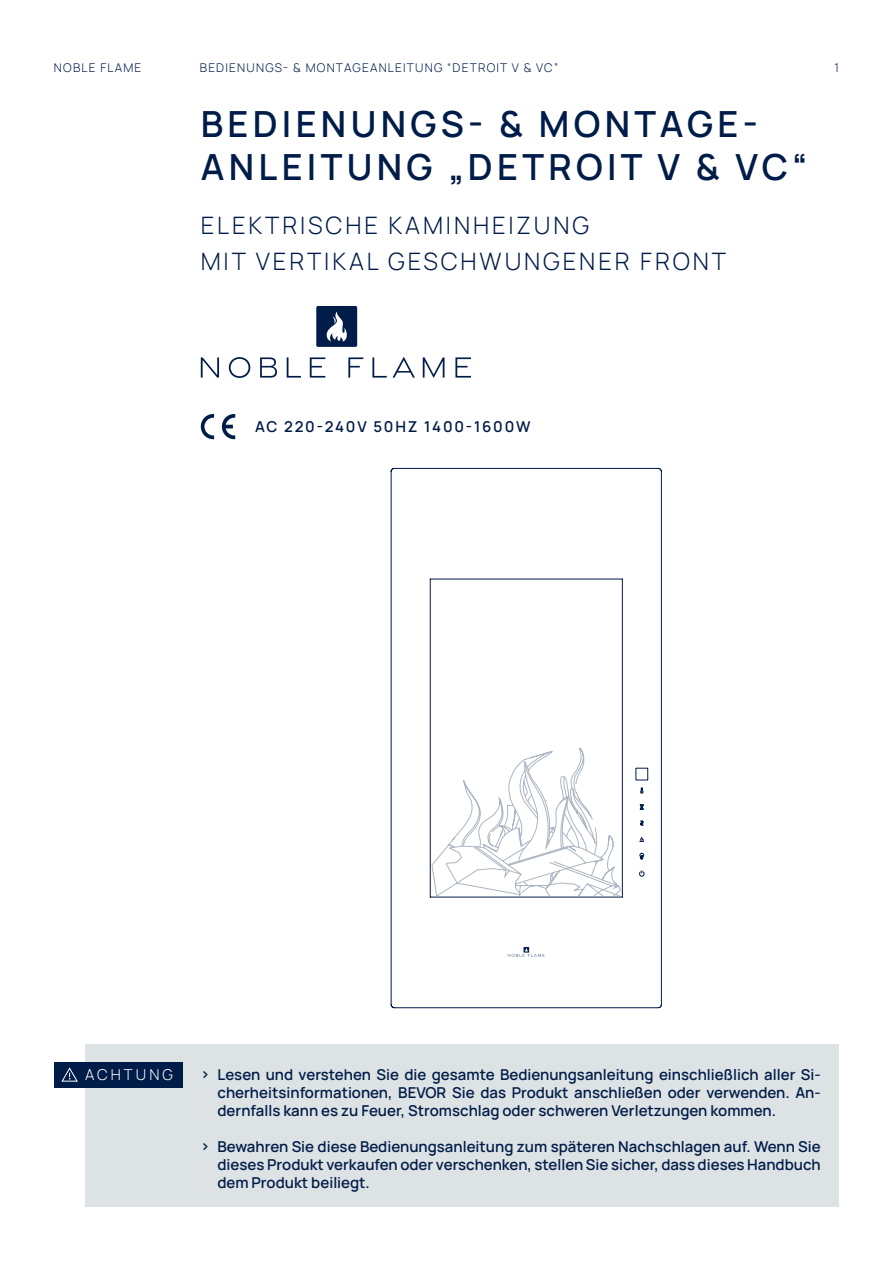
<style>
.page{position:relative;width:893px;height:1263px;background:#fff}
.page>*{position:absolute;margin:0;border:0;box-sizing:border-box;transform-origin:0 0}
.t1{font:600 36px/43.5px "Manrope";letter-spacing:.12em;color:#001c48}
.t2{font:300 24px/36px "Manrope";letter-spacing:.12em;color:#001c48}
.t3{font:600 15px/18px "Manrope";color:#001c48;text-align:justify}
.t4{font:600 15px "Manrope";letter-spacing:.12em;color:#001c48}
.t5{font:300 15px "Manrope";letter-spacing:.2em;color:#fff}
.t6{font:300 12px "Manrope";letter-spacing:.1em;color:#001c48}
</style>
<div class="page">
<div style="left:85px;top:1044px;width:754px;height:162px;background:#dde2e4"></div>
<div style="left:54px;top:1062px;width:129px;height:25px;background:#001c48"></div>
<svg style="left:61px;top:1067px;width:17px;height:15px"></svg>
<svg style="left:201px;top:414px;width:13px;height:25px"></svg>
<svg style="left:222px;top:414px;width:13px;height:25px"></svg>
<svg style="left:316px;top:306px;width:41px;height:41px"></svg>
<svg style="left:201px;top:357px;width:18px;height:21px"></svg>
<svg style="left:229px;top:357px;width:21px;height:21px"></svg>
<svg style="left:260px;top:357px;width:17px;height:21px"></svg>
<svg style="left:287px;top:357px;width:14px;height:21px"></svg>
<svg style="left:310px;top:357px;width:15px;height:21px"></svg>
<svg style="left:348px;top:357px;width:15px;height:21px"></svg>
<svg style="left:372px;top:357px;width:43px;height:21px"></svg>
<svg style="left:423px;top:357px;width:21px;height:21px"></svg>
<svg style="left:455px;top:357px;width:16px;height:21px"></svg>
<hr style="left:391px;top:472px;width:1px;height:532px;background:#001c48">
<hr style="left:661px;top:472px;width:1px;height:532px;background:#001c48">
<hr style="left:394px;top:1007px;width:264px;height:1px;background:#001c48">
<hr style="left:430px;top:579px;width:192px;height:1px;background:#001c48">
<hr style="left:430px;top:579px;width:1px;height:318px;background:#001c48">
<hr style="left:430px;top:897px;width:192px;height:1px;background:#001c48">
<hr style="left:622px;top:579px;width:1px;height:318px;background:#001c48">
<hr style="left:394px;top:468px;width:264px;height:1px;background:#001c48">
<svg style="left:431px;top:737px;width:191px;height:160px"></svg>
<svg style="left:640px;top:804px;width:4px;height:6px"></svg>
<svg style="left:640px;top:787px;width:3px;height:7px"></svg>
<svg style="left:639px;top:820px;width:6px;height:56px"></svg>
<svg style="left:508px;top:947px;width:37px;height:10px"></svg>
<p class="t6" style="left:54px;top:59px;width:89px">NOBLE FLAME</p>
<p class="t6" style="left:200px;top:59px;width:360px">BEDIENUNGS- &amp; MONTAGEANLEITUNG “DETROIT V &amp; VC”</p>
<p class="t6" style="left:834px;top:59px;width:6px">1</p>
<h1 class="t1" style="left:201px;top:101px;width:608px">BEDIENUNGS- &amp; MONTAGE-<br>ANLEITUNG „DETROIT V &amp; VC“</h1>
<h2 class="t2" style="left:201px;top:206px;width:527px">ELEKTRISCHE KAMINHEIZUNG<br>MIT VERTIKAL GESCHWUNGENER FRONT</h2>
<p class="t4" style="left:255px;top:416px;width:277px">AC 220-240V 50HZ 1400-1600W</p>
<p class="t5" style="left:85px;top:1064px;width:89px">ACHTUNG</p>
<p class="t3" style="left:217px;top:1065px;width:605px">Lesen und verstehen Sie die gesamte Bedienungsanleitung einschließlich aller Si&shy;cherheitsinformationen, BEVOR Sie das Produkt anschließen oder verwenden. An&shy;dernfalls kann es zu Feuer, Stromschlag oder schweren Verletzungen kommen.</p>
<p class="t3" style="left:217px;top:1137px;width:605px">Bewahren Sie diese Bedienungsanleitung zum späteren Nachschlagen auf. Wenn Sie dieses Produkt verkaufen oder verschenken, stellen Sie sicher, dass dieses Handbuch dem Produkt beiliegt.</p>
</div>
